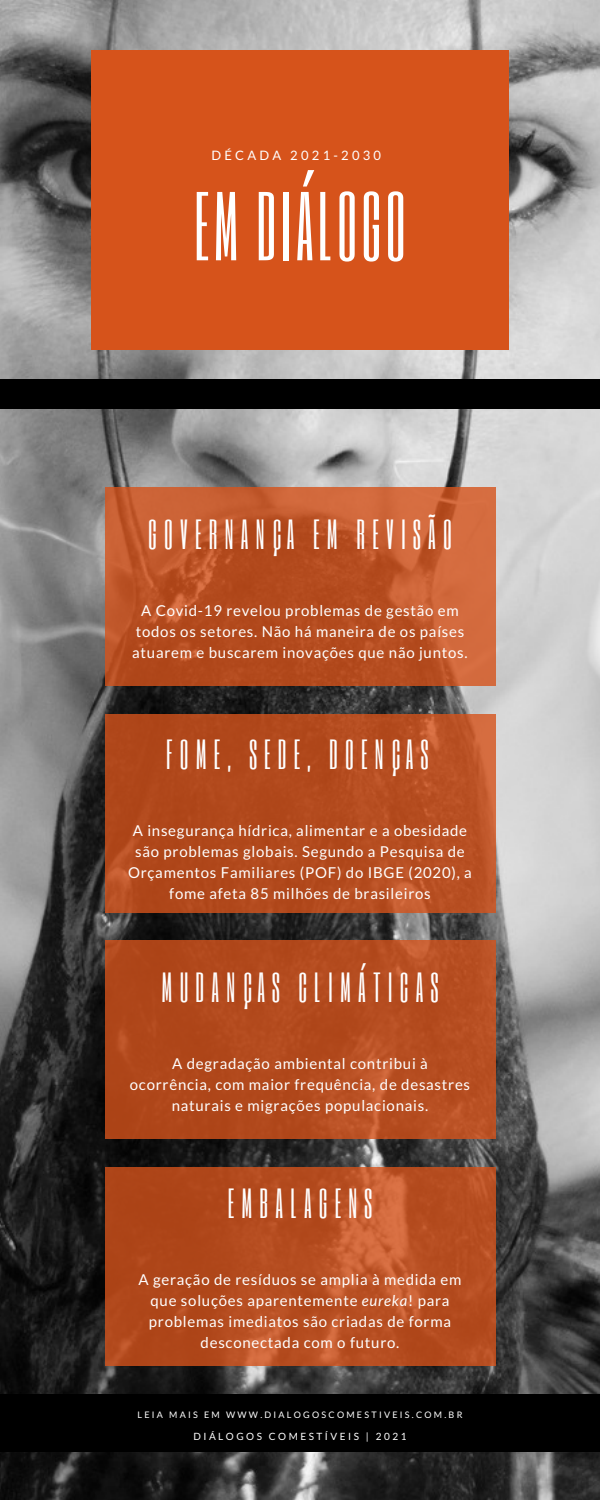
<style>
.page{position:relative;width:600px;height:1500px;background:#fff}
.page>*{position:absolute;margin:0;border:0;box-sizing:border-box;transform-origin:0 0}
.t1{font:81px "Six Caps";letter-spacing:.05em;color:#fff}
.t2{font:35px "Six Caps";letter-spacing:.205em;color:#fff}
.t3{font:15px/21px "Lato";letter-spacing:.05em;color:#fff;text-align:center}
.t4{font:13px "Lato";letter-spacing:.25em;color:#fff}
.t5{font:10px "Lato";letter-spacing:.25em;color:#fff}
.t6{font:9px "Lato";letter-spacing:.25em;color:#fff}
.s1{font-style:italic}
</style>
<div class="page">
<img style="left:0;top:0;width:600px;height:1500px">
<div style="left:91px;top:50px;width:418px;height:300px;background:#d6531b"></div>
<svg style="left:105px;top:487px;width:390px;height:199px;background:#be5629"></svg>
<svg style="left:105px;top:714px;width:390px;height:199px;background:#b44b1f"></svg>
<div style="left:105px;top:940px;width:390px;height:199px;background:#b34a1d"></div>
<svg style="left:105px;top:1167px;width:390px;height:199px;background:#b64d20"></svg>
<div style="left:0;top:380px;width:600px;height:29px;background:#000"></div>
<div style="left:0;top:1394px;width:600px;height:58px;background:#000"></div>
<p class="t4" style="left:211px;top:147px;width:171px">DÉCADA 2021-2030</p>
<p class="t1" style="left:194px;top:171px;width:213px">EM DIÁLOGO</p>
<p class="t2" style="left:148px;top:511px;width:305px">GOVERNANÇA EM REVISÃO</p>
<p class="t3" style="left:132px;top:600px;width:337px">A Covid-19 revelou problemas de gestão em todos os setores. Não há maneira de os países atuarem e buscarem inovações que não juntos.</p>
<p class="t2" style="left:166px;top:730px;width:264px">FOME, SEDE, DOENÇAS</p>
<p class="t3" style="left:128px;top:820px;width:345px">A insegurança hídrica, alimentar e a obesidade são problemas globais. Segundo a Pesquisa de Orçamentos Familiares (POF) do IBGE (2020), a fome afeta 85 milhões de brasileiros</p>
<p class="t2" style="left:162px;top:963px;width:278px">MUDANÇAS CLIMÁTICAS</p>
<p class="t3" style="left:172px;top:1052px;width:257px">A degradação ambiental contribui à</p>
<p class="t3" style="left:130px;top:1073px;width:342px">ocorrência, com maior frequência, de desastres naturais e migrações populacionais.</p>
<p class="t2" style="left:228px;top:1180px;width:146px">EMBALAGENS</p>
<p class="t3" style="left:138px;top:1269px;width:325px">A geração de resíduos se amplia à medida em que soluções aparentemente <span class="s1">eureka</span>! para</p>
<p class="t3" style="left:149px;top:1311px;width:304px">problemas imediatos são criadas de forma desconectada com o futuro.</p>
<p class="t6" style="left:138px;top:1409px;width:326px">LEIA MAIS EM WWW.DIALOGOSCOMESTIVEIS.COM.BR</p>
<p class="t5" style="left:193px;top:1430px;width:215px">DIÁLOGOS COMESTÍVEIS | 2021</p>
</div>
